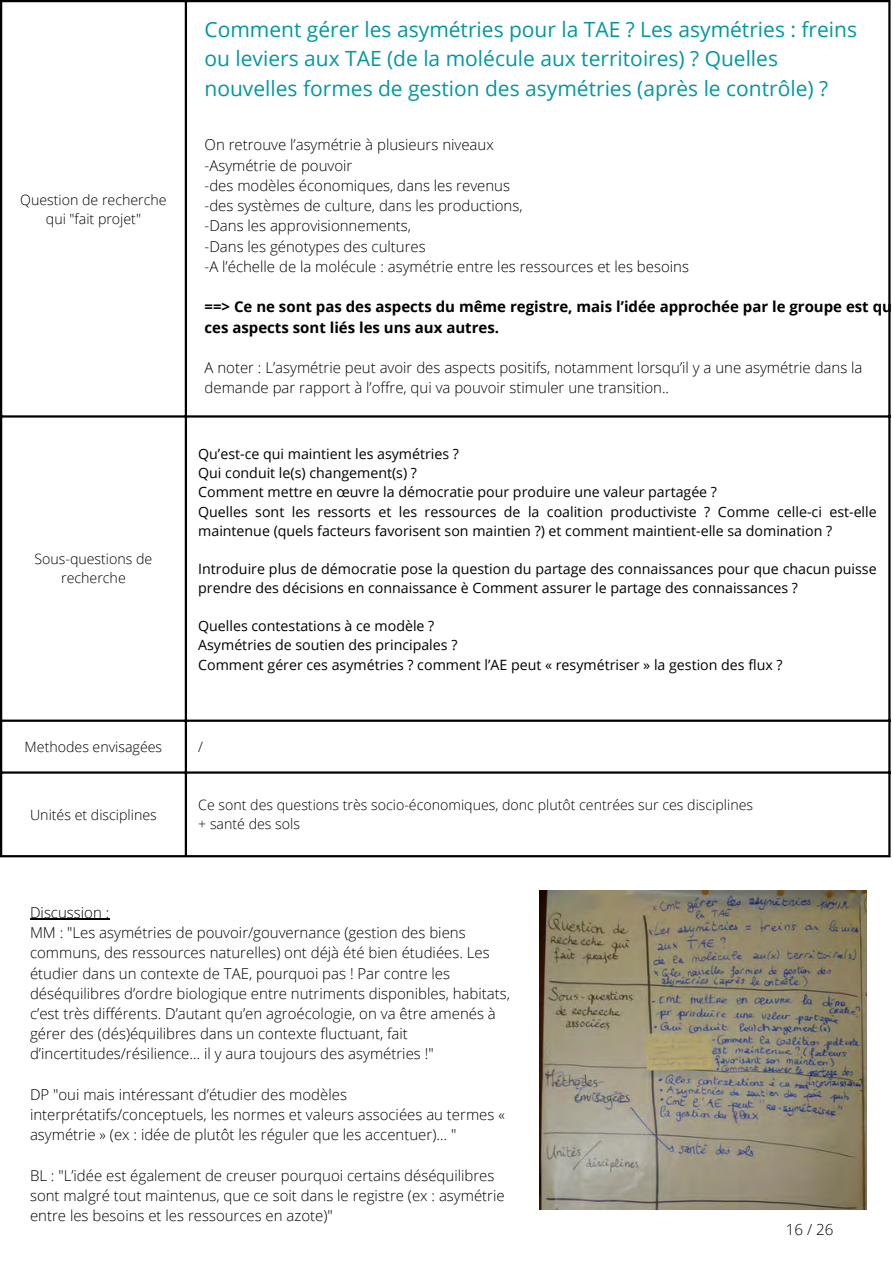
<style>
.page{position:relative;width:893px;height:1264px;background:#fff}
.page>*{position:absolute;margin:0;border:0;box-sizing:border-box;transform-origin:0 0}
.t1{font:21px/29.2px "Open Sans";color:#03989e}
.t2{font:300 15.15px "Open Sans";color:#000}
.t3{font:300 15px/20.2px "Open Sans";color:#000}
.t4{font:700 15px/20.2px "Open Sans";color:#000}
.t5{font:14.25px/19px "Open Sans";color:#000}
.t6{font:300 14.25px/19px "Open Sans";color:#000;text-align:center}
</style>
<div class="page">
<hr style="left:0;top:2px;width:2px;height:853px;background:#000">
<hr style="left:185px;top:2px;width:2px;height:853px;background:#000">
<hr style="left:888px;top:2px;width:2px;height:853px;background:#000">
<hr style="left:0;top:0;width:890px;height:2px;background:#000">
<hr style="left:0;top:415px;width:890px;height:2px;background:#000">
<hr style="left:0;top:719px;width:890px;height:2px;background:#000">
<hr style="left:0;top:771px;width:890px;height:2px;background:#000">
<hr style="left:0;top:855px;width:890px;height:2px;background:#000">
<img style="left:540px;top:890px;width:326px;height:319px">
<hr style="left:30px;top:918px;width:79px;height:2px;background:#000">
<p class="t6" style="left:20px;top:190px;width:148px">Question de recherche qui "fait projet"</p>
<p class="t6" style="left:34px;top:548px;width:119px">Sous-questions de recherche</p>
<p class="t1" style="left:204px;top:14px;width:654px">Comment gérer les asymétries pour la TAE ? Les asymétries : freins ou leviers aux TAE (de la molécule aux territoires) ? Quelles nouvelles formes de gestion des asymétries (après le contrôle) ?</p>
<p class="t3" style="left:204px;top:134px;width:291px">On retrouve l’asymétrie à plusieurs niveaux</p>
<p class="t3" style="left:204px;top:155px;width:149px">-Asymétrie de pouvoir</p>
<p class="t3" style="left:204px;top:175px;width:307px">-des modèles économiques, dans les revenus</p>
<p class="t3" style="left:204px;top:195px;width:319px">-des systèmes de culture, dans les productions,</p>
<p class="t3" style="left:204px;top:215px;width:208px">-Dans les approvisionnements,</p>
<p class="t3" style="left:204px;top:235px;width:223px">-Dans les génotypes des cultures</p>
<p class="t3" style="left:204px;top:256px;width:486px">-A l’échelle de la molécule : asymétrie entre les ressources et les besoins</p>
<p class="t4" style="left:204px;top:296px;width:689px">==&gt; Ce ne sont pas des aspects du même registre, mais l’idée approchée par le groupe est qu ces aspects sont liés les uns aux autres.</p>
<p class="t3" style="left:204px;top:357px;width:659px">A noter : L’asymétrie peut avoir des aspects positifs, notamment lorsqu’il y a une asymétrie dans la demande par rapport à l’offre, qui va pouvoir stimuler une transition..</p>
<p class="t5" style="left:198px;top:444px;width:262px">Qu’est-ce qui maintient les asymétries ?</p>
<p class="t5" style="left:198px;top:463px;width:220px">Qui conduit le(s) changement(s) ?</p>
<p class="t5" style="left:198px;top:482px;width:520px">Comment mettre en œuvre la démocratie pour produire une valeur partagée ?</p>
<p class="t5" style="left:198px;top:501px;width:680px">Quelles sont les ressorts et les ressources de la coalition productiviste ? Comme celle-ci est-elle maintenue (quels facteurs favorisent son maintien ?) et comment maintient-elle sa domination ?</p>
<p class="t5" style="left:198px;top:559px;width:680px">Introduire plus de démocratie pose la question du partage des connaissances pour que chacun puisse prendre des décisions en connaissance è Comment assurer le partage des connaissances ?</p>
<p class="t5" style="left:198px;top:616px;width:238px">Quelles contestations à ce modèle ?</p>
<p class="t5" style="left:198px;top:635px;width:261px">Asymétries de soutien des principales ?</p>
<p class="t5" style="left:198px;top:654px;width:586px">Comment gérer ces asymétries ? comment l’AE peut « resymétriser » la gestion des flux ?</p>
<p class="t6" style="left:25px;top:737px;width:139px">Methodes envisagées</p>
<p class="t6" style="left:198px;top:737px;width:6px">/</p>
<p class="t6" style="left:30px;top:804px;width:128px">Unités et disciplines</p>
<p class="t6" style="left:198px;top:794px;width:556px">Ce sont des questions très socio-économiques, donc plutôt centrées sur ces disciplines</p>
<p class="t6" style="left:198px;top:813px;width:103px">+ santé des sols</p>
<p class="t3" style="left:30px;top:901px;width:81px">Discussion :</p>
<p class="t3" style="left:30px;top:922px;width:481px">MM : "Les asymétries de pouvoir/gouvernance (gestion des biens communs, des ressources naturelles) ont déjà été bien étudiées. Les étudier dans un contexte de TAE, pourquoi pas ! Par contre les déséquilibres d’ordre biologique entre nutriments disponibles, habitats, c’est très différents. D’autant qu’en agroécologie, on va être amenés à gérer des (dés)équilibres dans un contexte fluctuant, fait d’incertitudes/résilience… il y aura toujours des asymétries !"</p>
<p class="t3" style="left:30px;top:1083px;width:476px">DP "oui mais intéressant d’étudier des modèles interprétatifs/conceptuels, les normes et valeurs associées au termes « asymétrie » (ex : idée de plutôt les réguler que les accentuer)… "</p>
<p class="t3" style="left:30px;top:1164px;width:476px">BL : "L’idée est également de creuser pourquoi certains déséquilibres sont malgré tout maintenus, que ce soit dans le registre (ex : asymétrie entre les besoins et les ressources en azote)"</p>
<p class="t2" style="left:785px;top:1218px;width:49px">16 / 26</p>
</div>
